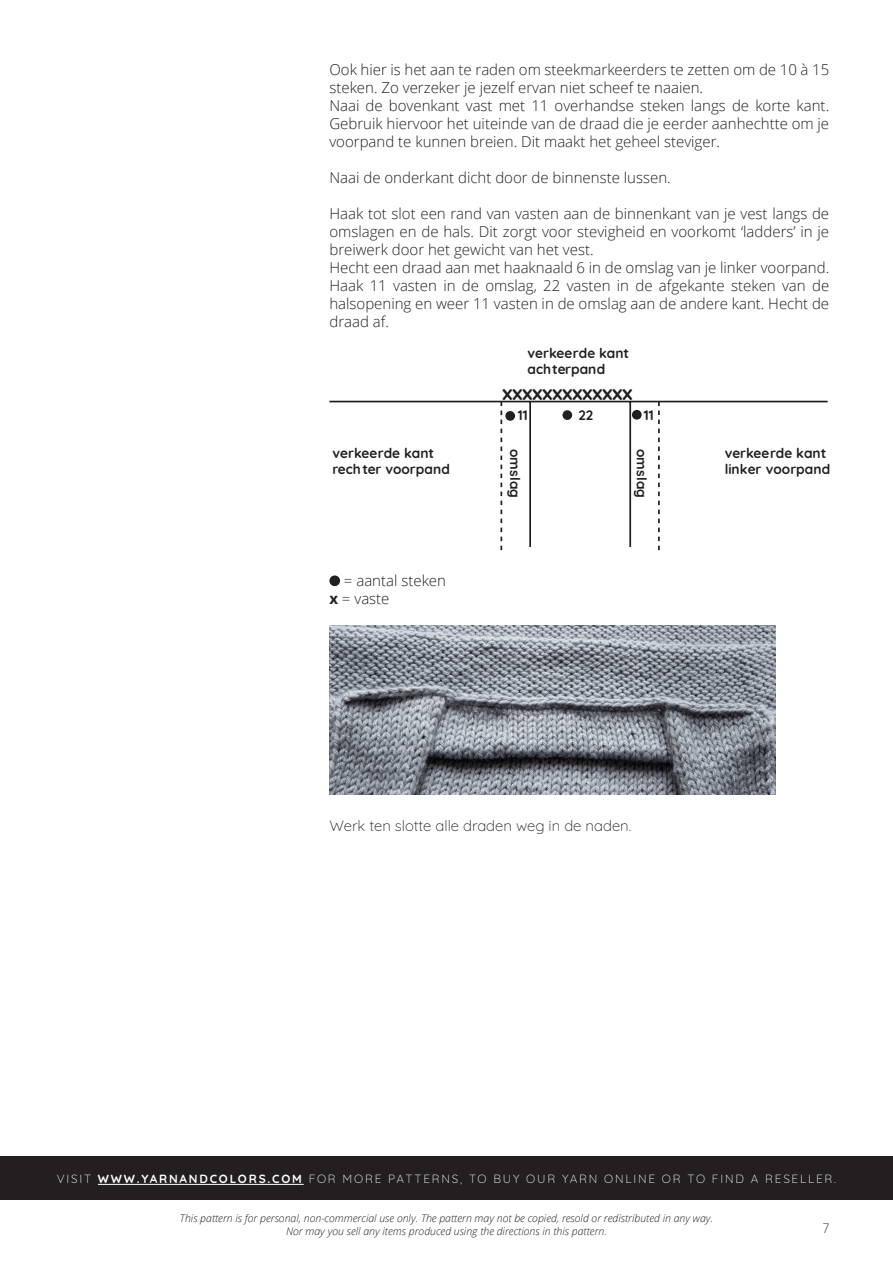
<style>
.page{position:relative;width:893px;height:1263px;background:#fff}
.page>*{position:absolute;margin:0;border:0;box-sizing:border-box;transform-origin:0 0}
.t1{font:700 20.55px "Quicksand";color:#231f20}
.t2{font:300 15px/18px "Open Sans";color:#231f20;text-align:justify}
.t3{font:300 15px "Quicksand";color:#231f20}
.t4{font:700 13.65px/16.4px "Quicksand";color:#231f20}
.t5{font:300 13.5px "Quicksand";color:#231f20}
.t6{font:300 11.85px "Quicksand";letter-spacing:.15em;color:#fff}
.t7{font:italic 300 10.5px/12.6px "Open Sans";color:#231f20;text-align:center}
.s1{font-weight:700}
</style>
<div class="page">
<div style="left:0;top:1156px;width:893px;height:43px;background:#231f20"></div>
<hr style="left:98px;top:1184px;width:206px;height:1px;background:#fff">
<hr style="left:329px;top:401px;width:499px;height:1px;background:#231f20">
<hr style="left:529px;top:402px;width:2px;height:145px;background:#231f20">
<hr style="left:629px;top:402px;width:2px;height:145px;background:#231f20">
<div style="left:505px;top:411px;width:10px;height:10px;background:#231f20;border-radius:50%"></div>
<div style="left:562px;top:410px;width:10px;height:10px;background:#231f20;border-radius:50%"></div>
<div style="left:632px;top:410px;width:10px;height:10px;background:#231f20;border-radius:50%"></div>
<svg style="left:500px;top:402px;width:2px;height:148px"></svg>
<svg style="left:658px;top:402px;width:2px;height:148px"></svg>
<div style="left:330px;top:576px;width:9px;height:9px;background:#231f20;border-radius:50%"></div>
<div style="left:329px;top:575px;width:11px;height:11px;border:2px solid #231f20;border-radius:50%"></div>
<img style="left:329px;top:625px;width:447px;height:170px">
<p class="t2" style="left:329px;top:60px;width:501px">Ook hier is het aan te raden om steekmarkeerders te zetten om de 10 à 15 steken. Zo verzeker je jezelf ervan niet scheef te naaien.</p>
<p class="t2" style="left:329px;top:96px;width:501px">Naai de bovenkant vast met 11 overhandse steken langs de korte kant.<br>Gebruik hiervoor het uiteinde van de draad die je eerder aanhechtte om je voorpand te kunnen breien. Dit maakt het geheel steviger.</p>
<p class="t2" style="left:329px;top:168px;width:343px">Naai de onderkant dicht door de binnenste lussen.</p>
<p class="t2" style="left:329px;top:204px;width:501px">Haak tot slot een rand van vasten aan de binnenkant van je vest langs de omslagen en de hals. Dit zorgt voor stevigheid en voorkomt ‘ladders’ in je breiwerk door het gewicht van het vest.</p>
<p class="t2" style="left:329px;top:258px;width:501px">Hecht een draad aan met haaknaald 6 in de omslag van je linker voorpand.<br>Haak 11 vasten in de omslag, 22 vasten in de afgekante steken van de halsopening en weer 11 vasten in de omslag aan de andere kant. Hecht de draad af.</p>
<p class="t4" style="left:528px;top:344px;width:103px">verkeerde kant achterpand</p>
<h1 class="t1" style="left:502px;top:376px;width:131px">xxxxxxxxxxxxx</h1>
<p class="t4" style="left:518px;top:405px;width:11px">11</p>
<p class="t4" style="left:578px;top:405px;width:16px">22</p>
<p class="t4" style="left:644px;top:405px;width:11px">11</p>
<p class="t4" style="left:524px;top:449px;width:50px;rotate:90deg">omslag</p>
<p class="t4" style="left:651px;top:449px;width:50px;rotate:90deg">omslag</p>
<p class="t4" style="left:332px;top:443px;width:119px">verkeerde kant rechter voorpand</p>
<p class="t4" style="left:725px;top:443px;width:107px">verkeerde kant linker voorpand</p>
<p class="t2" style="left:344px;top:571px;width:104px">= aantal steken</p>
<p class="t2" style="left:329px;top:589px;width:62px"><span class="s1">x</span> = vaste</p>
<p class="t3" style="left:329px;top:814px;width:303px">Werk ten slotte alle draden weg in de naden.</p>
<p class="t6" style="left:57px;top:1170px;width:781px">VISIT <span class="s1">WWW.YARNANDCOLORS.COM</span> FOR MORE PATTERNS, TO BUY OUR YARN ONLINE OR TO FIND A RESELLER.</p>
<p class="t7" style="left:180px;top:1211px;width:534px">This pattern is for personal, non-commercial use only. The pattern may not be copied, resold or redistributed in any way.<br>Nor may you sell any items produced using the directions in this pattern.</p>
<p class="t5" style="left:822px;top:1217px;width:8px">7</p>
</div>
